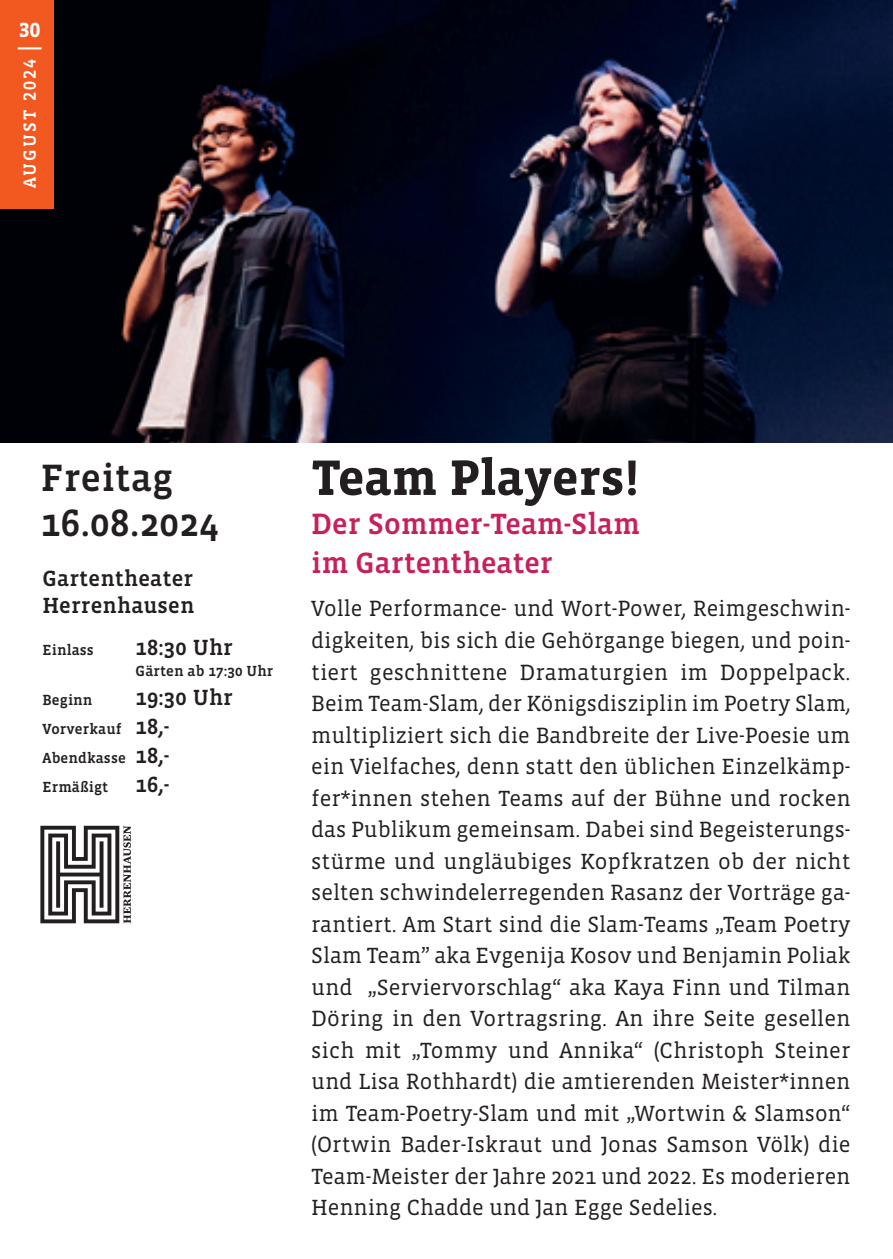
<style>
.page{position:relative;width:893px;height:1259px;background:#fff}
.page>*{position:absolute;margin:0;border:0;box-sizing:border-box;transform-origin:0 0}
.t1{font:700 51px "Vista Slab OTCE";color:#231f20}
.t2{font:500 39px/45px "Vista Slab OTCE";letter-spacing:.01em;color:#231f20}
.t3{font:500 30px/39px "Vista Slab OTCE";color:#c7205c}
.t4{font:22.5px/31.5px "Vista Slab OTCE";color:#231f20;text-align:justify}
.t5{font:500 22.5px/27px "Vista Slab OTCE";letter-spacing:.01em;color:#231f20}
.t6{font:700 21px/16.5px "Vista Slab OTCE";color:#fff}
.t7{font:500 18px "Vista Slab OTCE";letter-spacing:.12em;color:#fff}
.t8{font:500 15px/28.8px "Vista Slab OTCE";letter-spacing:.01em;color:#231f20;text-align:justify}
.s1{font-size:22.5px}
</style>
<div class="page">
<img style="left:0;top:0;width:892px;height:442px">
<hr style="left:892px;top:0;width:1px;height:1259px;background:#e4ede8">
<svg style="left:40px;top:825px;width:91px;height:98px"></svg>
<div style="left:0;top:0;width:54px;height:209px;background:#f15921"></div>
<p class="t6" style="left:16px;top:21px;width:29px">30 —</p>
<p class="t7" style="left:19px;top:188px;width:131px;rotate:-90deg">AUGUST 2024</p>
<h2 class="t2" style="left:41px;top:455px;width:179px">Freitag<br>16.08.2024</h2>
<p class="t5" style="left:43px;top:565px;width:153px">Gartentheater<br>Herrenhausen</p>
<p class="t8" style="left:43px;top:636px;width:53px">Einlass</p>
<p class="t5" style="left:136px;top:634px;width:99px">18:30 Uhr</p>
<p class="t8" style="left:136px;top:657px;width:139px">Gärten ab 17:30 Uhr</p>
<p class="t8" style="left:43px;top:685px;width:51px">Beginn</p>
<p class="t5" style="left:136px;top:684px;width:99px">19:30 Uhr</p>
<p class="t8" style="left:43px;top:714px;width:129px">Vorverkauf <span class="s1">18,- </span>Abendkasse <span class="s1">18,- </span>Ermäßigt <span class="s1">16,-</span></p>
<h1 class="t1" style="left:311px;top:448px;width:330px">Team Players!</h1>
<h3 class="t3" style="left:311px;top:504px;width:330px">Der Sommer-Team-Slam im Gartentheater</h3>
<p class="t4" style="left:311px;top:593px;width:541px">Volle Performance- und Wort-Power, Reimgeschwin&shy;digkeiten, bis sich die Gehörgange biegen, und poin&shy;tiert geschnittene Dramaturgien im Doppelpack.<br>Beim Team-Slam, der Königsdisziplin im Poetry Slam, multipliziert sich die Bandbreite der Live-Poesie um ein Vielfaches, denn statt den üblichen Einzelkämp&shy;fer*innen stehen Teams auf der Bühne und rocken das Publikum gemeinsam. Dabei sind Begeisterungs&shy;stürme und ungläubiges Kopfkratzen ob der nicht selten schwindelerregenden Rasanz der Vorträge ga&shy;rantiert. Am Start sind die Slam-Teams „Team Poetry Slam Team” aka Evgenija Kosov und Benjamin Poliak und „Serviervorschlag“ aka Kaya Finn und Tilman Döring in den Vortragsring. An ihre Seite gesellen sich mit „Tommy und Annika“ (Christoph Steiner und Lisa Rothhardt) die amtierenden Meister*innen im Team-Poetry-Slam und mit „Wortwin &amp; Slamson“ (Ortwin Bader-Iskraut und Jonas Samson Völk) die Team-Meister der Jahre 2021 und 2022. Es moderieren Henning Chadde und Jan Egge Sedelies.</p>
</div>
